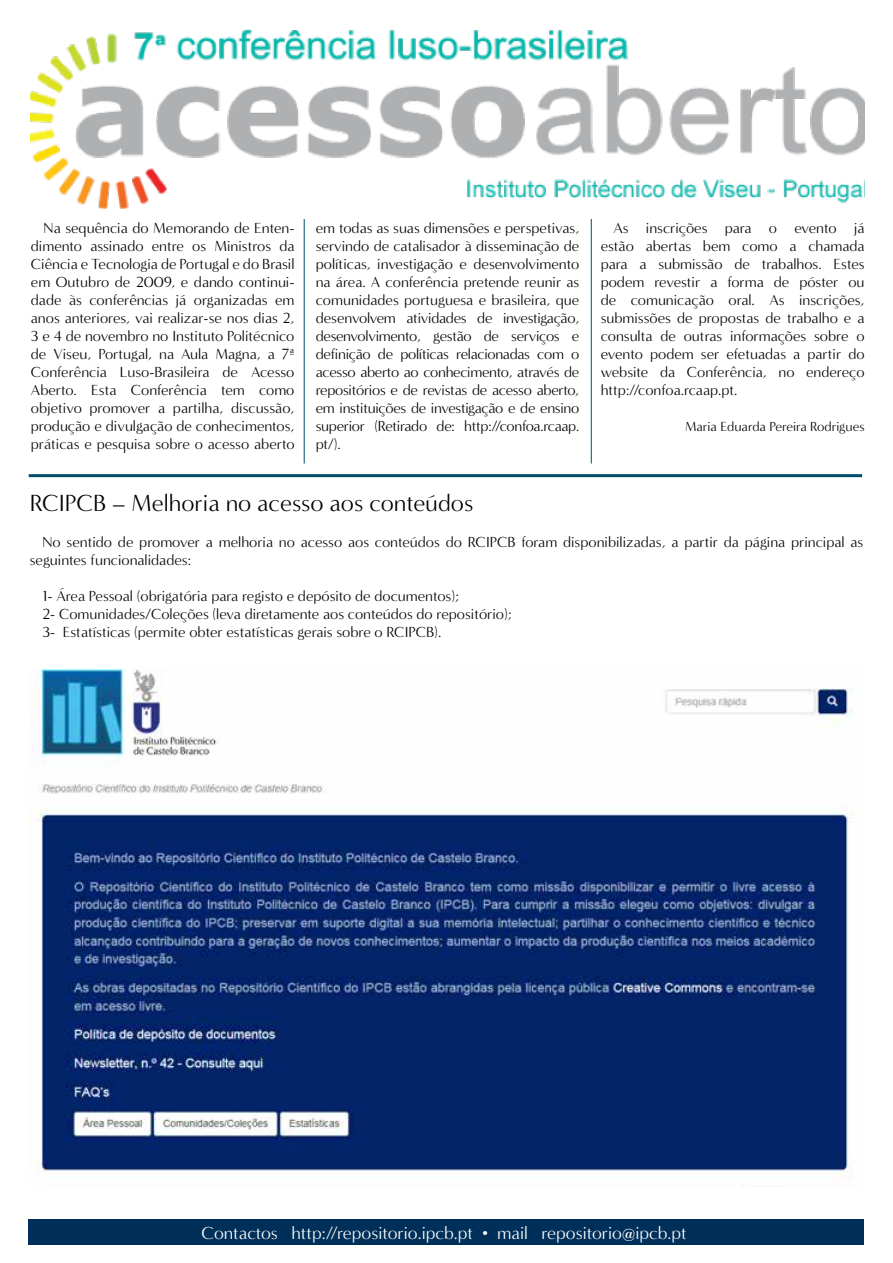
<style>
.page{position:relative;width:893px;height:1263px;background:#fff}
.page>*{position:absolute;margin:0;border:0;box-sizing:border-box;transform-origin:0 0}
.t1{font:24px "Minerva Modern";color:#000}
.t2{font:18px "Minerva Modern";color:#fff}
.t3{font:15px/18px "Minerva Modern";color:#000;text-align:justify}
.t4{font:13.5px "Minerva Modern";color:#000}
</style>
<div class="page">
<hr style="left:304px;top:219px;width:1px;height:244px;background:#004f6a">
<hr style="left:591px;top:219px;width:1px;height:244px;background:#004f6a">
<img style="left:31px;top:30px;width:833px;height:178px">
<hr style="left:29px;top:474px;width:833px;height:3px;background:#004f6a">
<img style="left:29px;top:670px;width:825px;height:516px">
<div style="left:28px;top:1220px;width:835px;height:25px;background:#003059"></div>
<p class="t3" style="left:31px;top:219px;width:265px;text-indent:13px">Na sequência do Memorando de Enten&shy;dimento assinado entre os Ministros da Ciência e Tecnologia de Portugal e do Brasil em Outubro de 2009, e dando continui&shy;dade às conferências já organizadas em anos anteriores, vai realizar-se nos dias 2, 3 e 4 de novembro no Instituto Politécnico de Viseu, Portugal, na Aula Magna, a 7ª Conferência Luso-Brasileira de Acesso Aberto. Esta Conferência tem como objetivo promover a partilha, discussão, produção e divulgação de conhecimentos, práticas e pesquisa sobre o acesso aberto</p>
<p class="t3" style="left:316px;top:219px;width:265px">em todas as suas dimensões e perspetivas, servindo de catalisador à disseminação de políticas, investigação e desenvolvimento na área. A conferência pretende reunir as comunidades portuguesa e brasileira, que desenvolvem atividades de investigação, desenvolvimento, gestão de serviços e definição de políticas relacionadas com o acesso aberto ao conhecimento, através de repositórios e de revistas de acesso aberto, em instituições de investigação e de ensino superior (Retirado de: http://confoa.rcaap. pt/).</p>
<p class="t3" style="left:601px;top:219px;width:265px;text-indent:13px">As inscrições para o evento já estão abertas bem como a chamada para a submissão de trabalhos. Estes podem revestir a forma de póster ou de comunicação oral. As inscrições, submissões de propostas de trabalho e a consulta de outras informações sobre o evento podem ser efetuadas a partir do website da Conferência, no endereço http://confoa.rcaap.pt.</p>
<p class="t4" style="left:685px;top:418px;width:181px">Maria Eduarda Pereira Rodrigues</p>
<h1 class="t1" style="left:30px;top:489px;width:445px">RCIPCB – Melhoria no acesso aos conteúdos</h1>
<p class="t3" style="left:30px;top:533px;width:835px;text-indent:13px">No sentido de promover a melhoria no acesso aos conteúdos do RCIPCB foram disponibilizadas, a partir da página principal as seguintes funcionalidades:</p>
<p class="t3" style="left:43px;top:587px;width:471px;text-align:left">1- Área Pessoal (obrigatória para registo e depósito de documentos);<br>2- Comunidades/Coleções (leva diretamente aos conteúdos do repositório);<br>3- Estatísticas (permite obter estatísticas gerais sobre o RCIPCB).</p>
<p class="t2" style="left:202px;top:1222px;width:487px">Contactos http://repositorio.ipcb.pt • mail repositorio@ipcb.pt</p>
</div>
